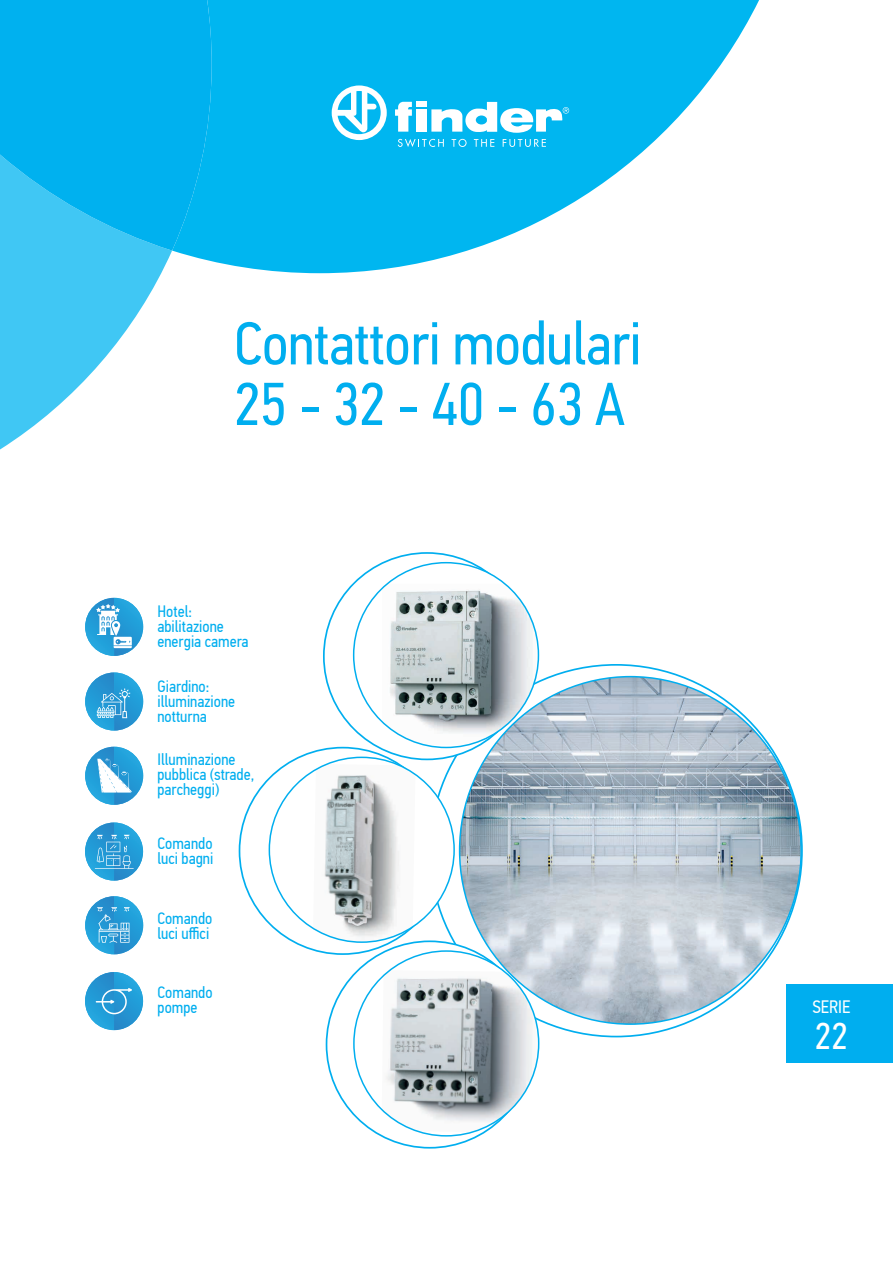
<style>
.page{position:relative;width:893px;height:1263px;background:#fff}
.page>*{position:absolute;margin:0;border:0;box-sizing:border-box;transform-origin:0 0}
.t1{font:60.6px/60.6px "PF Din Text Cond Pro";letter-spacing:-.01em;color:#00aeef}
.t2{font:37.5px "PF Din Text Cond Pro";color:#fff}
.t3{font:18px "PF Din Text Cond Pro";color:#fff}
.t4{font:16.5px/15px "PF Din Text Cond Pro";color:#00aeef}
</style>
<div class="page">
<div style="left:787px;top:984px;width:106px;height:79px;background:#00aeef"></div>
<img style="left:85px;top:598px;width:58px;height:58px">
<svg style="left:96px;top:604px;width:36px;height:44px"></svg>
<img style="left:85px;top:747px;width:58px;height:58px">
<svg style="left:97px;top:759px;width:35px;height:33px"></svg>
<img style="left:85px;top:672px;width:58px;height:58px">
<svg style="left:97px;top:688px;width:33px;height:30px"></svg>
<img style="left:85px;top:822px;width:58px;height:58px">
<svg style="left:95px;top:835px;width:39px;height:34px"></svg>
<img style="left:85px;top:896px;width:58px;height:58px">
<svg style="left:97px;top:907px;width:33px;height:36px"></svg>
<img style="left:85px;top:972px;width:58px;height:58px">
<svg style="left:96px;top:988px;width:36px;height:26px"></svg>
<svg style="left:173px;top:0;width:586px;height:273px;fill:#00b6f0"></svg>
<svg style="left:0;top:251px;width:172px;height:198px;fill:#40c7f4"></svg>
<svg style="left:0;top:0;width:212px;height:251px;background:#08b4ef"></svg>
<svg style="left:332px;top:85px;width:55px;height:55px"></svg>
<svg style="left:431px;top:102px;width:138px;height:31px"></svg>
<svg style="left:395px;top:102px;width:17px;height:30px"></svg>
<div style="left:416px;top:109px;width:10px;height:23px;background:#fff"></div>
<div style="left:416px;top:102px;width:10px;height:5px;background:#fff"></div>
<svg style="left:398px;top:139px;width:46px;height:8px"></svg>
<svg style="left:452px;top:139px;width:15px;height:8px"></svg>
<svg style="left:474px;top:139px;width:20px;height:8px"></svg>
<svg style="left:503px;top:139px;width:43px;height:8px"></svg>
<svg style="left:539px;top:664px;width:264px;height:373px"></svg>
<svg style="left:239px;top:552px;width:300px;height:596px"></svg>
<svg style="left:459px;top:676px;width:343px;height:349px"></svg>
<h1 class="t1" style="left:234px;top:313px;width:409px">Contattori modulari<br>25 - 32 - 40 - 63 A</h1>
<p class="t4" style="left:157px;top:604px;width:92px">Hotel: abilitazione energia camera</p>
<p class="t4" style="left:157px;top:679px;width:79px">Giardino: illuminazione notturna</p>
<p class="t4" style="left:157px;top:751px;width:99px">Illuminazione pubblica (strade, parcheggi)</p>
<p class="t4" style="left:157px;top:835px;width:57px">Comando luci bagni</p>
<p class="t4" style="left:157px;top:910px;width:57px">Comando luci uffici</p>
<p class="t4" style="left:158px;top:985px;width:57px">Comando pompe</p>
<p class="t3" style="left:812px;top:996px;width:39px">SЕRIE</p>
<h2 class="t2" style="left:815px;top:1013px;width:34px">22</h2>
</div>
